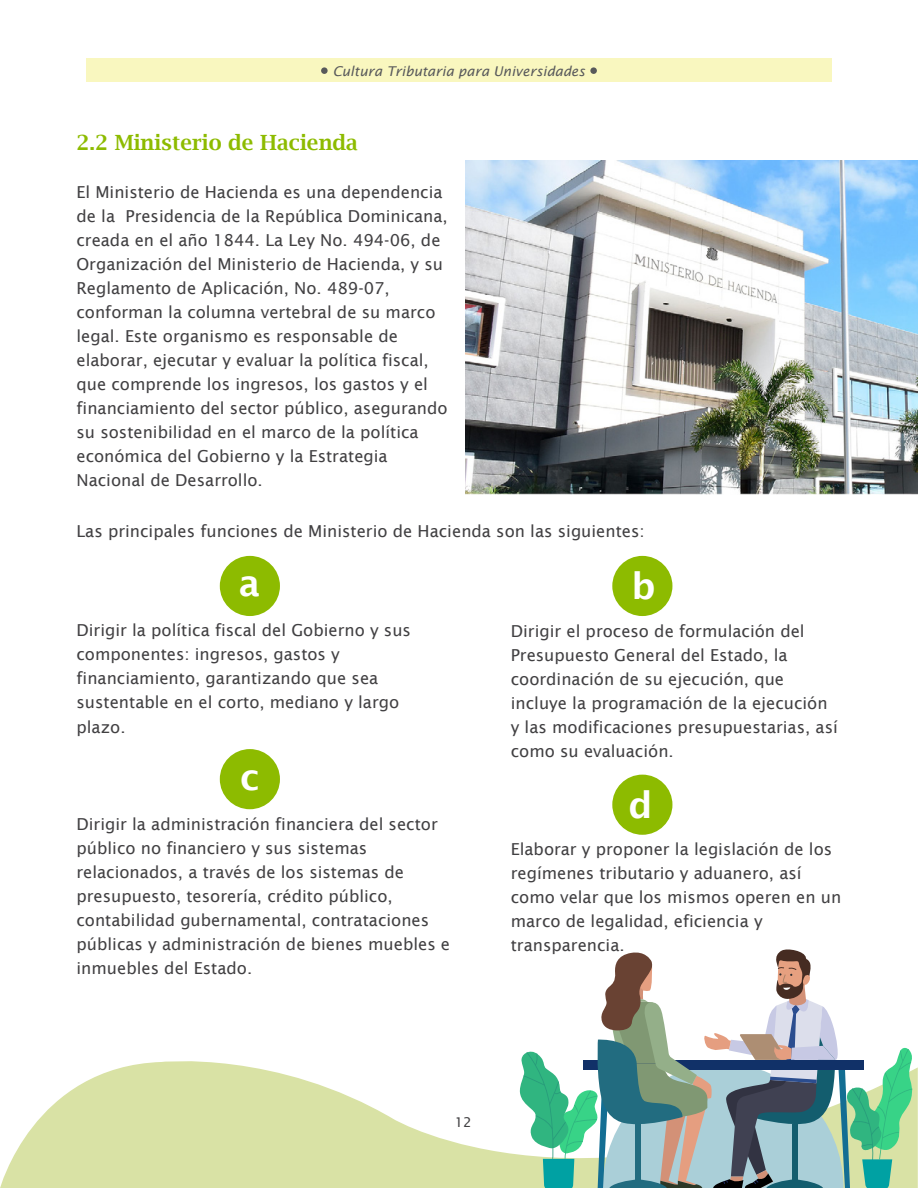
<style>
.page{position:relative;width:918px;height:1188px;background:#fff}
.page>*{position:absolute;margin:0;border:0;box-sizing:border-box;transform-origin:0 0}
.t1{font:600 36.3px "Lucida Sans";color:#fff}
.t2{font:600 21px "Lucida Bright";color:#8dbb00}
.t3{font:16.5px/24px "Lucida Sans";color:#414042}
.t4{font:italic 13.5px "Lucida Sans";color:#58595b}
.t5{font:13.5px "Lucida Sans";color:#414042}
</style>
<div class="page">
<svg style="left:0;top:1061px;width:918px;height:127px;fill:#d9e2a5"></svg>
<svg style="left:519px;top:949px;width:394px;height:239px"></svg>
<img style="left:465px;top:161px;width:453px;height:333px">
<div style="left:220px;top:556px;width:60px;height:60px;background:#8dbb00;border-radius:50%"></div>
<div style="left:612px;top:556px;width:60px;height:60px;background:#8dbb00;border-radius:50%"></div>
<div style="left:220px;top:749px;width:60px;height:60px;background:#8dbb00;border-radius:50%"></div>
<div style="left:612px;top:775px;width:60px;height:60px;background:#8dbb00;border-radius:50%"></div>
<div style="left:86px;top:58px;width:746px;height:24px;background:#f9f7bf"></div>
<svg style="left:321px;top:67px;width:7px;height:7px"></svg>
<svg style="left:590px;top:67px;width:7px;height:7px"></svg>
<p class="t4" style="left:333px;top:64px;width:254px">Cultura Tributaria para Universidades</p>
<p class="t2" style="left:76px;top:131px;width:283px">2.2 Ministerio de Hacienda</p>
<p class="t3" style="left:76px;top:180px;width:373px">El Ministerio de Hacienda es una dependencia de la Presidencia de la República Dominicana, creada en el año 1844. La Ley No. 494-06, de Organización del Ministerio de Hacienda, y su Reglamento de Aplicación, No. 489-07, conforman la columna vertebral de su marco legal. Este organismo es responsable de elaborar, ejecutar y evaluar la política fiscal, que comprende los ingresos, los gastos y el financiamiento del sector público, asegurando su sostenibilidad en el marco de la política económica del Gobierno y la Estrategia Nacional de Desarrollo.</p>
<p class="t3" style="left:76px;top:519px;width:570px">Las principales funciones de Ministerio de Hacienda son las siguientes:</p>
<h1 class="t1" style="left:239px;top:563px;width:23px">a</h1>
<h1 class="t1" style="left:632px;top:566px;width:26px">b</h1>
<p class="t3" style="left:76px;top:619px;width:336px">Dirigir la política fiscal del Gobierno y sus componentes: ingresos, gastos y financiamiento, garantizando que sea sustentable en el corto, mediano y largo plazo.</p>
<p class="t3" style="left:511px;top:619px;width:329px">Dirigir el proceso de formulación del Presupuesto General del Estado, la coordinación de su ejecución, que incluye la programación de la ejecución y las modificaciones presupuestarias, así como su evaluación.</p>
<h1 class="t1" style="left:240px;top:756px;width:21px">c</h1>
<p class="t3" style="left:76px;top:812px;width:363px">Dirigir la administración financiera del sector</p>
<h1 class="t1" style="left:629px;top:784px;width:26px">d</h1>
<p class="t3" style="left:76px;top:836px;width:375px">público no financiero y sus sistemas relacionados, a través de los sistemas de presupuesto, tesorería, crédito público, contabilidad gubernamental, contrataciones públicas y administración de bienes muebles e inmuebles del Estado.</p>
<p class="t3" style="left:511px;top:837px;width:332px">Elaborar y proponer la legislación de los regímenes tributario y aduanero, así como velar que los mismos operen en un marco de legalidad, eficiencia y transparencia.</p>
<p class="t5" style="left:455px;top:1115px;width:19px">12</p>
</div>
